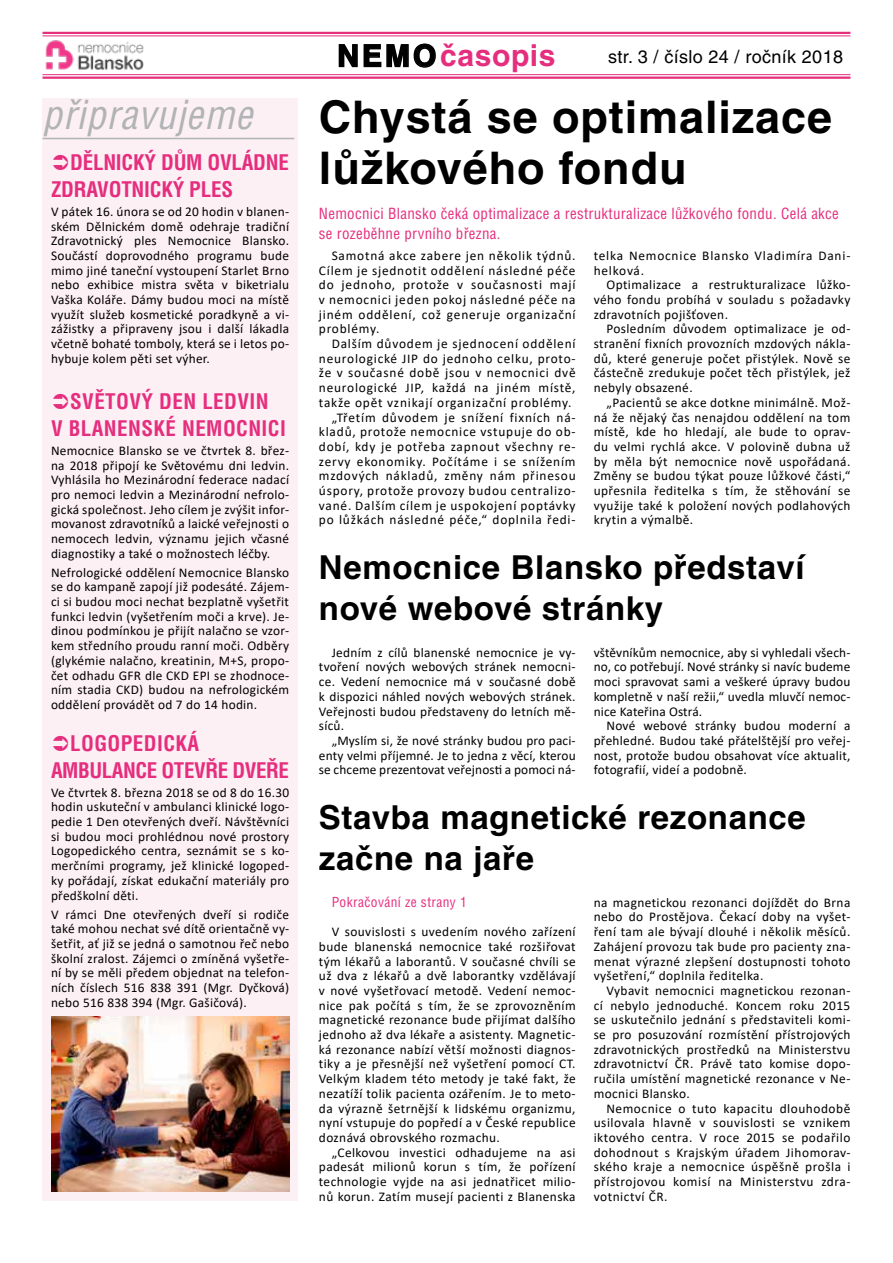
<style>
.page{position:relative;width:893px;height:1263px;background:#fff}
.page>*{position:absolute;margin:0;border:0;box-sizing:border-box;transform-origin:0 0}
.t1{font:700 45px/51px "Helvetica CE";letter-spacing:.02em;color:#000}
.t2{font:italic condensed 39px "Helvetica CE";letter-spacing:.02em;color:#b1b3b4}
.t3{font:700 33px/40.5px "Helvetica CE";letter-spacing:.02em;color:#000}
.t4{font:700 30px "Helvetica CE";letter-spacing:.02em;color:#e52e7e}
.t5{font:700 condensed 21px/27px "Helvetica CE";letter-spacing:-.01em;color:#e52e7e}
.t6{font:700 condensed 21px/27px "Helvetica CE";letter-spacing:.02em;color:#e52e7e;text-align:center}
.t7{font:18px "Helvetica CE";letter-spacing:.02em;color:#000}
.t8{font:condensed 15px/19.5px "Helvetica CE";letter-spacing:.02em;color:#e52e7e}
.t9{font:condensed 13.5px "Helvetica CE";letter-spacing:.03em;color:#e52e7e}
.t10{font:13.35px/14.7px "Calibri";letter-spacing:.03em;color:#000;text-align:justify}
.t11{font:13.35px/14.7px "Calibri";letter-spacing:.06em;color:#000}
.s1{color:#000}
</style>
<div class="page">
<hr style="left:43px;top:32px;width:807px;height:2px;background:#e52e7e">
<hr style="left:43px;top:36px;width:807px;height:1px;background:#e52e7e">
<hr style="left:43px;top:74px;width:807px;height:1px;background:#e52e7e">
<hr style="left:43px;top:77px;width:807px;height:2px;background:#e52e7e">
<img style="left:45px;top:40px;width:99px;height:30px">
<svg style="left:338px;top:35px;width:99px;height:41px"></svg>
<div style="left:43px;top:98px;width:255px;height:1103px;background:#fdf0f4"></div>
<hr style="left:43px;top:138px;width:251px;height:1px;background:#b1b3b4">
<img style="left:51px;top:1016px;width:238px;height:175px">
<h2 class="t2" style="left:43px;top:91px;width:211px">připravujeme</h2>
<h3 class="t5" style="left:51px;top:149px;width:240px;text-indent:19px">DĚLNICKÝ DŮM OVLÁDNE<br>ZDRAVOTNICKÝ PLES</h3>
<p class="t10" style="left:51px;top:204px;width:240px">V pátek 16. února se od 20 hodin v blanen&shy;ském Dělnickém domě odehraje tradiční Zdravotnický ples Nemocnice Blansko.<br>Součástí doprovodného programu bude mimo jiné taneční vystoupení Starlet Brno nebo exhibice mistra světa v biketrialu Vaška Koláře. Dámy budou moci na místě využít služeb kosmetické poradkyně a vi&shy;zážistky a připraveny jsou i další lákadla včetně bohaté tomboly, která se i letos po&shy;hybuje kolem pěti set výher.</p>
<h3 class="t6" style="left:51px;top:388px;width:236px">SVĚTOVÝ DEN LEDVIN<br>V BLANENSKÉ NEMOCNICI</h3>
<p class="t10" style="left:51px;top:443px;width:240px">Nemocnice Blansko se ve čtvrtek 8. břez&shy;na 2018 připojí ke Světovému dni ledvin.<br>Vyhlásila ho Mezinárodní federace nadací pro nemoci ledvin a Mezinárodní nefrolo&shy;gická společnost. Jeho cílem je zvýšit infor&shy;movanost zdravotníků a laické veřejnosti o nemocech ledvin, významu jejich včasné diagnostiky a také o možnostech léčby.</p>
<p class="t10" style="left:51px;top:564px;width:240px">Nefrologické oddělení Nemocnice Blansko se do kampaně zapojí již podesáté. Zájem&shy;ci si budou moci nechat bezplatně vyšetřit funkci ledvin (vyšetřením moči a krve). Je&shy;dinou podmínkou je přijít nalačno se vzor&shy;kem středního proudu ranní moči. Odběry (glykémie nalačno, kreatinin, M+S, propo&shy;čet odhadu GFR dle CKD EPI se zhodnoce&shy;ním stadia CKD) budou na nefrologickém oddělení provádět od 7 do 14 hodin.</p>
<h3 class="t5" style="left:51px;top:729px;width:240px;text-indent:19px">LOGOPEDICKÁ<br>AMBULANCE OTEVŘE DVEŘE</h3>
<p class="t10" style="left:51px;top:784px;width:240px">Ve čtvrtek 8. března 2018 se od 8 do 16.30 hodin uskuteční v ambulanci klinické logo&shy;pedie 1 Den otevřených dveří. Návštěvníci si budou moci prohlédnou nové prostory Logopedického centra, seznámit se s ko&shy;merčními programy, jež klinické logoped&shy;ky pořádají, získat edukační materiály pro předškolní děti.</p>
<p class="t10" style="left:51px;top:906px;width:240px">V rámci Dne otevřených dveří si rodiče také mohou nechat své dítě orientačně vy&shy;šetřit, ať již se jedná o samotnou řeč nebo školní zralost. Zájemci o zmíněná vyšetře&shy;ní by se měli předem objednat na telefon&shy;ních číslech 516 838 391 (Mgr. Dyčková) nebo 516 838 394 (Mgr. Gašičová).</p>
<h3 class="t4" style="left:337px;top:38px;width:220px"><span class="s1">NEMO</span>časopis</h3>
<h3 class="t7" style="left:608px;top:46px;width:236px">str. 3 / číslo 24 / ročník 2018</h3>
<h1 class="t1" style="left:319px;top:91px;width:515px">Chystá se optimalizace lůžkového fondu</h1>
<p class="t8" style="left:319px;top:204px;width:521px">Nemocnici Blansko čeká optimalizace a restrukturalizace lůžkového fondu. Celá akce se rozeběhne prvního března.</p>
<p class="t10" style="left:319px;top:248px;width:258px;text-indent:13px">Samotná akce zabere jen několik týdnů.<br>Cílem je sjednotit oddělení následné péče do jednoho, protože v současnosti mají v nemocnici jeden pokoj následné péče na jiném oddělení, což generuje organizační problémy.</p>
<p class="t11" style="left:332px;top:336px;width:245px">Dalším důvodem je sjednocení oddělení</p>
<p class="t11" style="left:319px;top:351px;width:258px">neurologické JIP do jednoho celku, proto-</p>
<p class="t11" style="left:319px;top:365px;width:258px">že v současné době jsou v nemocnici dvě</p>
<p class="t11" style="left:319px;top:380px;width:258px">neurologické JIP, každá na jiném místě,</p>
<p class="t11" style="left:319px;top:395px;width:254px">takže opět vznikají organizační problémy.</p>
<p class="t11" style="left:332px;top:409px;width:245px">„Třetím důvodem je snížení fixních ná-</p>
<p class="t11" style="left:319px;top:424px;width:258px">kladů, protože nemocnice vstupuje do ob-</p>
<p class="t11" style="left:319px;top:439px;width:258px">dobí, kdy je potřeba zapnout všechny re-</p>
<p class="t11" style="left:319px;top:453px;width:258px">zervy ekonomiky. Počítáme i se snížením</p>
<p class="t11" style="left:319px;top:468px;width:258px">mzdových nákladů, změny nám přinesou</p>
<p class="t11" style="left:319px;top:483px;width:258px">úspory, protože provozy budou centralizo-</p>
<p class="t11" style="left:319px;top:498px;width:258px">vané. Dalším cílem je uspokojení poptávky</p>
<p class="t11" style="left:319px;top:512px;width:258px">po lůžkách následné péče,“ doplnila ředi-</p>
<p class="t11" style="left:594px;top:248px;width:258px">telka Nemocnice Blansko Vladimíra Dani&shy;helková.</p>
<p class="t10" style="left:594px;top:277px;width:258px;text-indent:13px">Optimalizace a restrukturalizace lůžko&shy;vého fondu probíhá v souladu s požadavky zdravotních pojišťoven.</p>
<p class="t10" style="left:594px;top:321px;width:258px;text-indent:13px">Posledním důvodem optimalizace je od&shy;stranění fixních provozních mzdových nákla&shy;dů, které generuje počet přistýlek. Nově se částečně zredukuje počet těch přistýlek, jež nebyly obsazené.</p>
<p class="t10" style="left:594px;top:395px;width:258px;text-indent:13px">„Pacientů se akce dotkne minimálně. Mož&shy;ná že nějaký čas nenajdou oddělení na tom místě, kde ho hledají, ale bude to oprav&shy;du velmi rychlá akce. V polovině dubna už by měla být nemocnice nově uspořádaná.<br>Změny se budou týkat pouze lůžkové části,“ upřesnila ředitelka s tím, že stěhování se využije také k položení nových podlahových krytin a výmalbě.</p>
<h3 class="t3" style="left:319px;top:547px;width:487px">Nemocnice Blansko představí nové webové stránky</h3>
<p class="t10" style="left:319px;top:645px;width:258px;text-indent:13px">Jedním z cílů blanenské nemocnice je vy&shy;tvoření nových webových stránek nemocni&shy;ce. Vedení nemocnice má v současné době k dispozici náhled nových webových stránek.<br>Veřejnosti budou představeny do letních mě&shy;síců.</p>
<p class="t10" style="left:319px;top:733px;width:258px;text-indent:13px">„Myslím si, že nové stránky budou pro paci&shy;enty velmi příjemné. Je to jedna z věcí, kterou se chceme prezentovat veřejnosti a pomoci ná-</p>
<p class="t10" style="left:594px;top:645px;width:258px">vštěvníkům nemocnice, aby si vyhledali všech&shy;no, co potřebují. Nové stránky si navíc budeme moci spravovat sami a veškeré úpravy budou kompletně v naší režii,“ uvedla mluvčí nemoc&shy;nice Kateřina Ostrá.</p>
<p class="t10" style="left:594px;top:718px;width:258px;text-indent:13px">Nové webové stránky budou moderní a přehledné. Budou také přátelštější pro veřej&shy;nost, protože budou obsahovat více aktualit, fotografií, videí a podobně.</p>
<h3 class="t3" style="left:319px;top:797px;width:489px">Stavba magnetické rezonance začne na jaře</h3>
<p class="t9" style="left:332px;top:893px;width:137px">Pokračování ze strany 1</p>
<p class="t10" style="left:319px;top:924px;width:258px;text-indent:13px">V souvislosti s uvedením nového zařízení bude blanenská nemocnice také rozšiřovat tým lékařů a laborantů. V současné chvíli se už dva z lékařů a dvě laborantky vzdělávají v nové vyšetřovací metodě. Vedení nemoc&shy;nice pak počítá s tím, že se zprovozněním magnetické rezonance bude přijímat dalšího jednoho až dva lékaře a asistenty. Magnetic&shy;ká rezonance nabízí větší možnosti diagnos&shy;tiky a je přesnější než vyšetření pomocí CT.<br>Velkým kladem této metody je také fakt, že nezatíží tolik pacienta ozářením. Je to meto&shy;da výrazně šetrnější k lidskému organizmu, nyní vstupuje do popředí a v České republice doznává obrovského rozmachu.</p>
<p class="t10" style="left:319px;top:1144px;width:258px;text-indent:13px">„Celkovou investici odhadujeme na asi padesát milionů korun s tím, že pořízení technologie vyjde na asi jednatřicet milio&shy;nů korun. Zatím musejí pacienti z Blanenska</p>
<p class="t10" style="left:594px;top:894px;width:258px">na magnetickou rezonanci dojíždět do Brna nebo do Prostějova. Čekací doby na vyšet&shy;ření tam ale bývají dlouhé i několik měsíců.<br>Zahájení provozu tak bude pro pacienty zna&shy;menat výrazné zlepšení dostupnosti tohoto vyšetření,“ doplnila ředitelka.</p>
<p class="t10" style="left:594px;top:983px;width:258px;text-indent:13px">Vybavit nemocnici magnetickou rezonan&shy;cí nebylo jednoduché. Koncem roku 2015 se uskutečnilo jednání s představiteli komi&shy;se pro posuzování rozmístění přístrojových zdravotnických prostředků na Ministerstvu zdravotnictví ČR. Právě tato komise dopo&shy;ručila umístění magnetické rezonance v Ne&shy;mocnici Blansko.</p>
<p class="t10" style="left:594px;top:1100px;width:258px;text-indent:13px">Nemocnice o tuto kapacitu dlouhodobě usilovala hlavně v souvislosti se vznikem iktového centra. V roce 2015 se podařilo dohodnout s Krajským úřadem Jihomorav&shy;ského kraje a nemocnice úspěšně prošla i přístrojovou komisí na Ministerstvu zdra&shy;votnictví ČR.</p>
</div>
